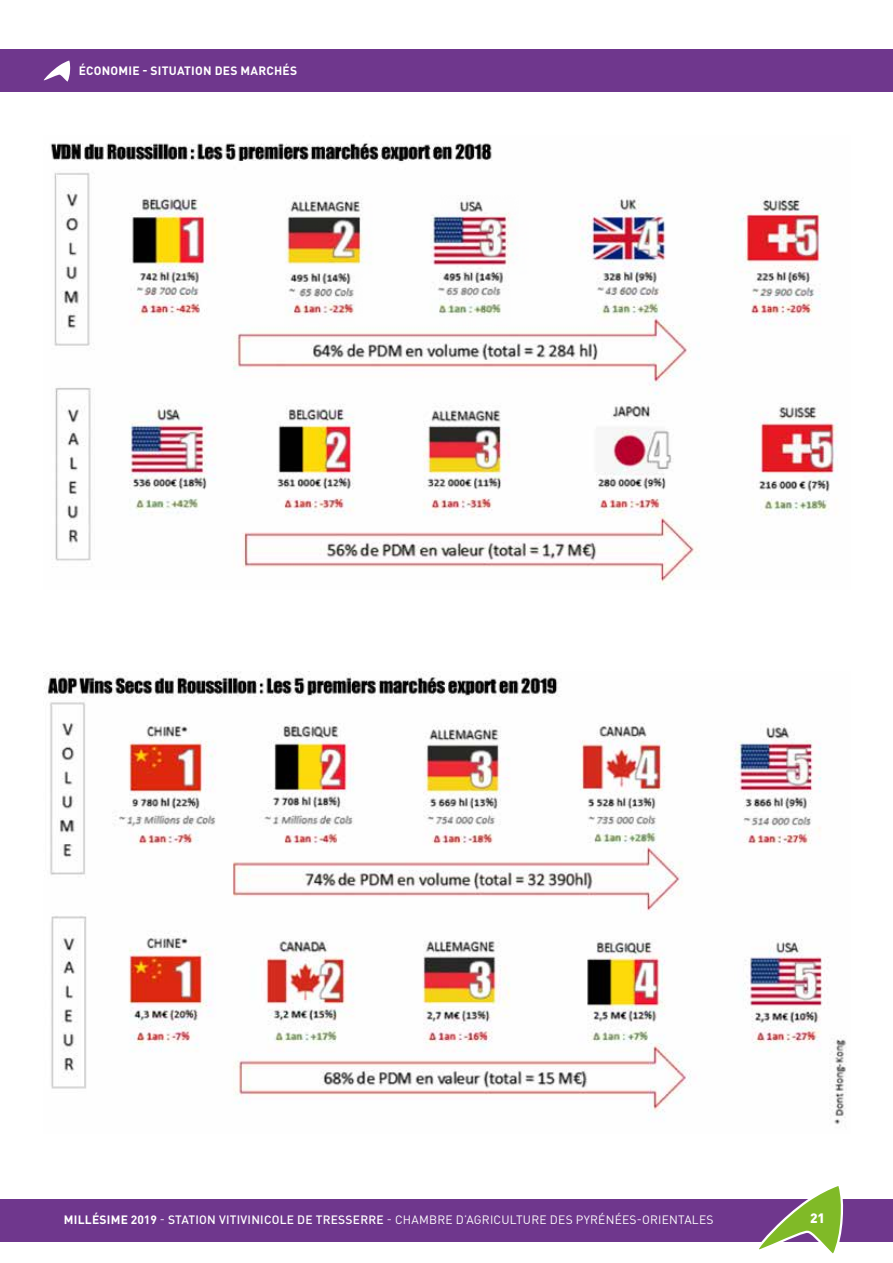
<style>
.page{position:relative;width:893px;height:1263px;background:#fff}
.page>*{position:absolute;margin:0;border:0;box-sizing:border-box;transform-origin:0 0}
.t1{font:900 13.5px "DIN Pro";color:#fff}
.t2{font:12px "DIN Pro";letter-spacing:.02em;color:#fff}
.t3{font:700 12px "DIN Pro";letter-spacing:.02em;color:#fff}
.s1{font-weight:700}
.s2{font-weight:500}
</style>
<div class="page">
<div style="left:0;top:1199px;width:893px;height:42px;background:#6f378d"></div>
<div style="left:0;top:50px;width:893px;height:42px;background:#6f378d"></div>
<svg style="left:44px;top:61px;width:26px;height:21px"></svg>
<svg style="left:755px;top:1186px;width:89px;height:68px"></svg>
<img style="left:50px;top:143px;width:788px;height:442px">
<img style="left:44px;top:671px;width:803px;height:454px">
<img style="left:416px;top:180px;width:113px;height:144px">
<img style="left:270px;top:180px;width:114px;height:144px">
<p class="t3" style="left:79px;top:61px;width:220px">ÉCONOMIE - SITUATION DES MARCHÉS</p>
<p class="t2" style="left:64px;top:1210px;width:651px"><span class="s1">MILLÉSIME 2019</span> - <span class="s2">STATION VITIVINICOLE DE TRESSERRE</span> - CHAMBRE D’AGRICULTURE DES PYRÉNÉES-ORIENTALES</p>
<p class="t1" style="left:810px;top:1206px;width:17px">21</p>
</div>
